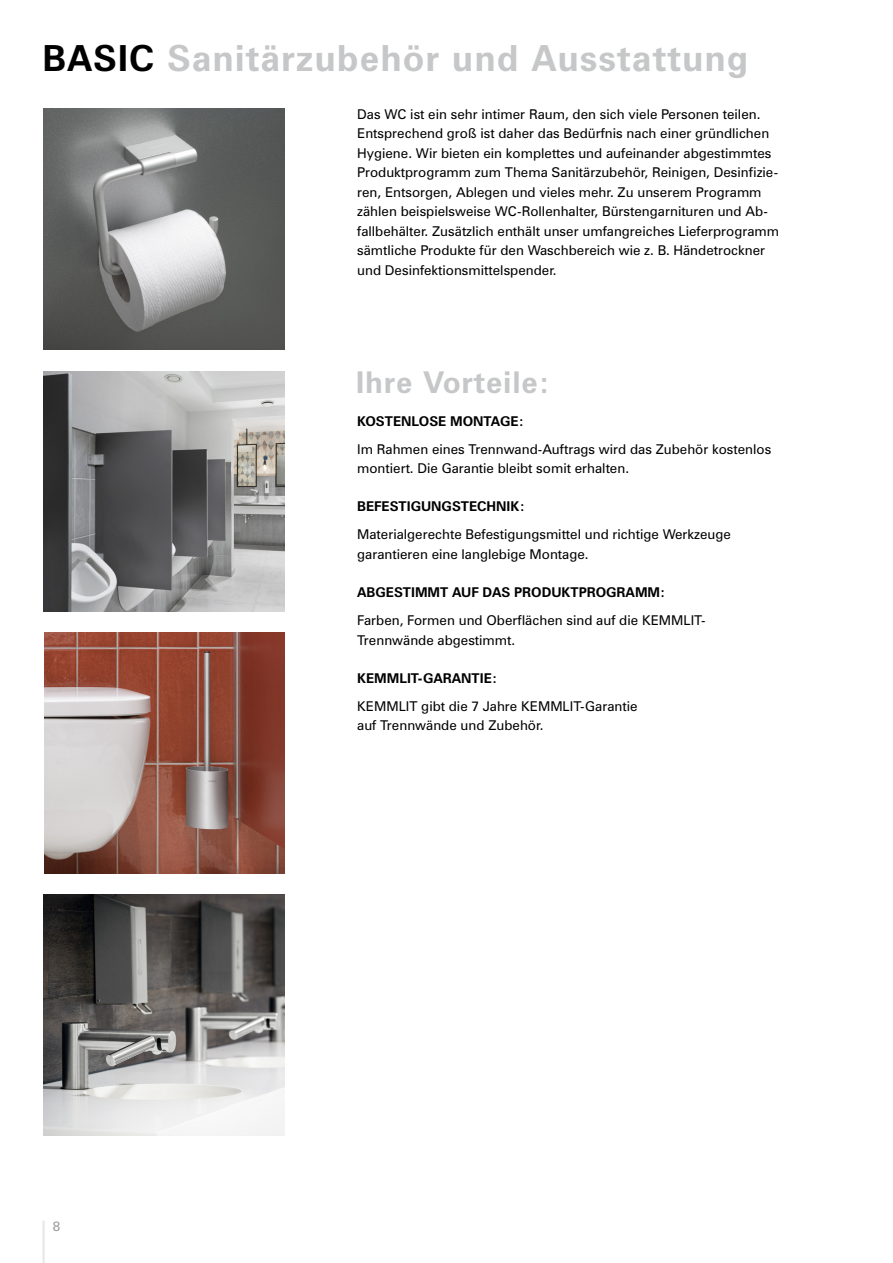
<style>
.page{position:relative;width:893px;height:1263px;background:#fff}
.page>*{position:absolute;margin:0;border:0;box-sizing:border-box;transform-origin:0 0}
.t1{font:700 36px "Zurich BT";letter-spacing:.025em;color:#c6c7c8}
.t2{font:700 30px "Zurich BT";letter-spacing:.025em;color:#c6c7c8}
.t3{font:13.5px/19.5px "Zurich BT";color:#000}
.t4{font:700 13.5px "Zurich BT";color:#000}
.t5{font:13.5px "Zurich BT";color:#9c9e9f}
.s1{color:#000}
</style>
<div class="page">
<hr style="left:42px;top:1220px;width:3px;height:43px;background:#d0d1d2">
<img style="left:44px;top:371px;width:240px;height:240px">
<img style="left:44px;top:108px;width:240px;height:241px">
<img style="left:44px;top:632px;width:240px;height:241px">
<img style="left:44px;top:894px;width:240px;height:241px">
<h1 class="t1" style="left:42px;top:37px;width:707px"><span class="s1">BASIC</span> Sanitärzubehör und Ausstattung</h1>
<p class="t3" style="left:357px;top:104px;width:423px">Das WC ist ein sehr intimer Raum, den sich viele Personen teilen.<br>Entsprechend groß ist daher das Bedürfnis nach einer gründlichen Hygiene. Wir bieten ein komplettes und aufeinander abgestimmtes Produktprogramm zum Thema Sanitärzubehör, Reinigen, Desinfizie&shy;ren, Entsorgen, Ablegen und vieles mehr. Zu unserem Programm zählen beispielsweise WC-Rollenhalter, Bürstengarnituren und Ab&shy;fallbehälter. Zusätzlich enthält unser umfangreiches Lieferprogramm sämtliche Produkte für den Waschbereich wie z. B. Händetrockner und Desinfektionsmittelspender.</p>
<h2 class="t2" style="left:356px;top:364px;width:196px">Ihre Vorteile:</h2>
<p class="t5" style="left:53px;top:1218px;width:9px">8</p>
<p class="t4" style="left:357px;top:412px;width:168px">KOSTENLOSE MONTAGE:</p>
<p class="t3" style="left:357px;top:439px;width:416px">Im Rahmen eines Trennwand-Auftrags wird das Zubehör kostenlos montiert. Die Garantie bleibt somit erhalten.</p>
<p class="t4" style="left:357px;top:498px;width:169px">BEFESTIGUNGSTECHNIK:</p>
<p class="t3" style="left:357px;top:525px;width:375px">Materialgerechte Befestigungsmittel und richtige Werkzeuge garantieren eine langlebige Montage.</p>
<p class="t4" style="left:357px;top:584px;width:310px">ABGESTIMMT AUF DAS PRODUKTPROGRAMM:</p>
<p class="t3" style="left:357px;top:610px;width:350px">Farben, Formen und Oberflächen sind auf die KEMMLIT-<br>Trennwände abgestimmt.</p>
<p class="t4" style="left:357px;top:670px;width:142px">KEMMLIT-GARANTIE:</p>
<p class="t3" style="left:357px;top:696px;width:282px">KEMMLIT gibt die 7 Jahre KEMMLIT-Garantie auf Trennwände und Zubehör.</p>
</div>
